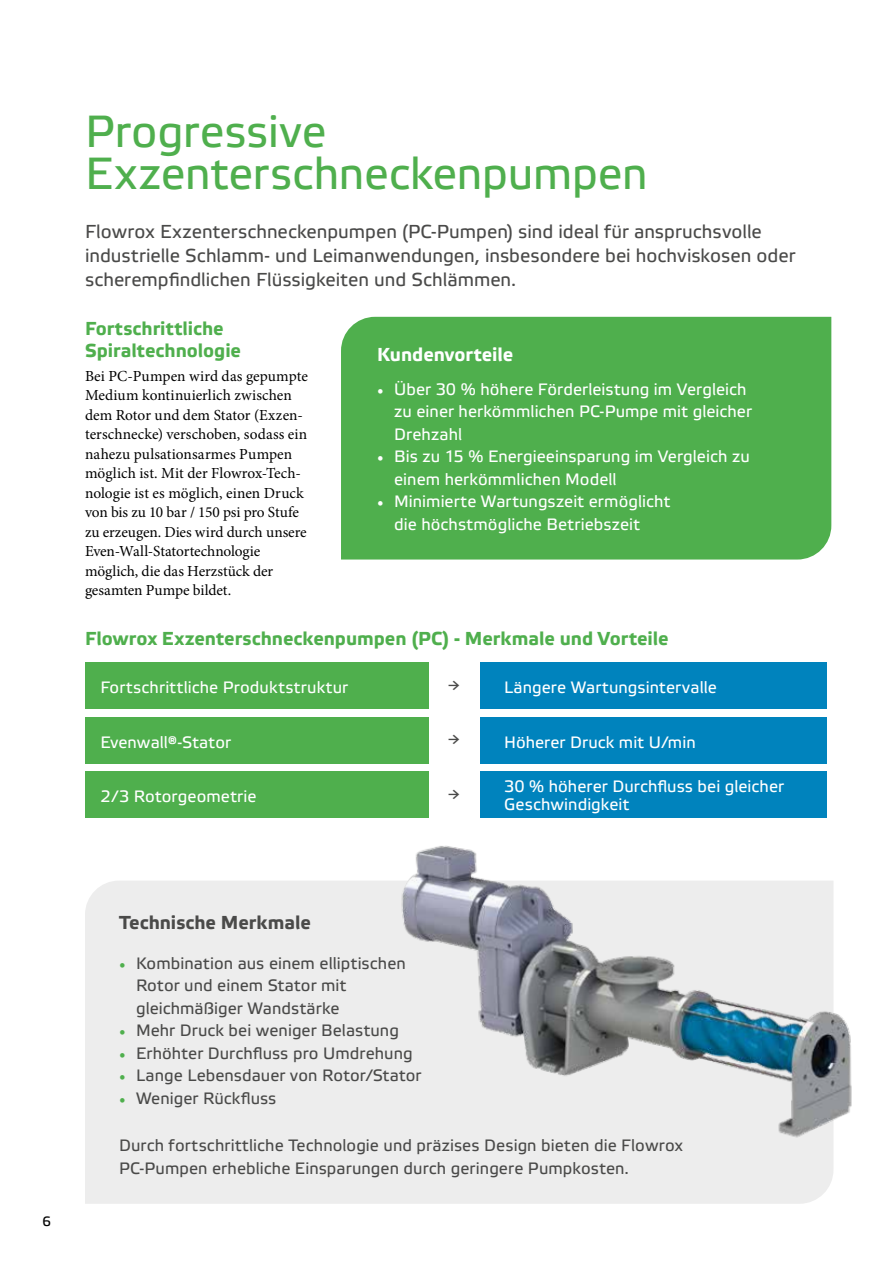
<style>
.page{position:relative;width:893px;height:1263px;background:#fff}
.page>*{position:absolute;margin:0;border:0;box-sizing:border-box;transform-origin:0 0}
.t1{font:45px/42px "Etelka Text Pro";letter-spacing:-.005em;color:#4faf4d}
.t2{font:18.75px/24px "Etelka Text Pro";color:#4a4a49}
.t3{font:700 18.75px/22.5px "Etelka Text Pro";color:#4faf4d}
.t4{font:700 18.75px "Etelka Text Pro";color:#4a4a49}
.t5{font:700 18.75px "Etelka Text Pro";color:#fff}
.t6{font:16.5px/22.5px "Etelka Text Pro";letter-spacing:.005em;color:#fff}
.t7{font:16.5px/22.5px "Etelka Text Pro";letter-spacing:.005em;color:#4a4a49}
.t8{font:15.3px/19.5px "Minion Pro";color:#000}
.t9{font:15px "Etelka Text Pro";color:#4a4a49}
.t10{font:13.5px "Etelka Text Pro";color:#000}
.s1{font-family:"Minion Pro";font-weight:700}
.s2{font-family:"Minion Pro";font-weight:700;color:#4faf4d}
</style>
<div class="page">
<div style="left:85px;top:881px;width:748px;height:323px;background:#ededed"></div>
<img style="left:393px;top:846px;width:459px;height:294px">
<div style="left:341px;top:317px;width:490px;height:242px;background:#4faf4d"></div>
<div style="left:85px;top:662px;width:344px;height:46px;background:#4faf4d"></div>
<div style="left:480px;top:662px;width:347px;height:46px;background:#0083bd"></div>
<div style="left:85px;top:717px;width:344px;height:46px;background:#4faf4d"></div>
<div style="left:480px;top:717px;width:347px;height:46px;background:#0083bd"></div>
<div style="left:85px;top:771px;width:344px;height:47px;background:#4faf4d"></div>
<div style="left:480px;top:771px;width:347px;height:47px;background:#0083bd"></div>
<h1 class="t1" style="left:85px;top:114px;width:564px">Progressive<br>Exzenterschneckenpumpen</h1>
<p class="t2" style="left:85px;top:221px;width:712px">Flowrox Exzenterschneckenpumpen (PC-Pumpen) sind ideal für anspruchsvolle industrielle Schlamm- und Leimanwendungen, insbesondere bei hochviskosen oder scherempfindlichen Flüssigkeiten und Schlämmen.</p>
<p class="t3" style="left:85px;top:318px;width:157px">Fortschrittliche<br>Spiraltechnologie</p>
<p class="t8" style="left:85px;top:366px;width:224px">Bei PC-Pumpen wird das gepumpte<br>Medium kontinuierlich zwischen dem Rotor und dem Stator (Exzen&shy;terschnecke) verschoben, sodass ein nahezu pulsationsarmes Pumpen möglich ist. Mit der Flowrox-Tech&shy;nologie ist es möglich, einen Druck von bis zu 10 bar / 150 psi pro Stufe zu erzeugen. Dies wird durch unsere<br>Even-Wall-Statortechnologie möglich, die das Herzstück der gesamten Pumpe bildet.</p>
<p class="t5" style="left:377px;top:344px;width:138px">Kundenvorteile</p>
<p class="t6" style="left:394px;top:379px;width:359px;text-indent:-17px"><span class="s1">•</span> Über 30 % höhere Förderleistung im Vergleich zu einer herkömmlichen PC-Pumpe mit gleicher<br>Drehzahl</p>
<p class="t6" style="left:394px;top:446px;width:357px;text-indent:-17px"><span class="s1">•</span> Bis zu 15 % Energieeinsparung im Vergleich zu einem herkömmlichen Modell</p>
<p class="t6" style="left:394px;top:491px;width:278px;text-indent:-17px"><span class="s1">•</span> Minimierte Wartungszeit ermöglicht die höchstmögliche Betriebszeit</p>
<p class="t3" style="left:85px;top:628px;width:585px">Flowrox Exzenterschneckenpumpen (PC) - Merkmale und Vorteile</p>
<p class="t9" style="left:449px;top:677px;width:13px">→</p>
<p class="t6" style="left:100px;top:677px;width:249px">Fortschrittliche Produktstruktur</p>
<p class="t6" style="left:504px;top:677px;width:214px">Längere Wartungsintervalle</p>
<p class="t6" style="left:100px;top:732px;width:132px">Evenwall®-Stator</p>
<p class="t6" style="left:504px;top:732px;width:193px">Höherer Druck mit U/min</p>
<p class="t9" style="left:449px;top:732px;width:13px">→</p>
<p class="t6" style="left:100px;top:786px;width:158px">2/3 Rotorgeometrie</p>
<p class="t6" style="left:504px;top:778px;width:282px;line-height:18px">30 % höherer Durchfluss bei gleicher<br>Geschwindigkeit</p>
<p class="t9" style="left:449px;top:787px;width:13px">→</p>
<p class="t10" style="left:43px;top:1214px;width:10px">6</p>
<p class="t4" style="left:119px;top:912px;width:193px">Technische Merkmale</p>
<p class="t7" style="left:136px;top:953px;width:271px;text-indent:-17px"><span class="s2">•</span> Kombination aus einem elliptischen<br>Rotor und einem Stator mit gleichmäßiger Wandstärke</p>
<p class="t7" style="left:119px;top:1020px;width:281px"><span class="s2">•</span> Mehr Druck bei weniger Belastung</p>
<p class="t7" style="left:119px;top:1043px;width:295px"><span class="s2">•</span> Erhöhter Durchfluss pro Umdrehung</p>
<p class="t7" style="left:119px;top:1065px;width:304px"><span class="s2">•</span> Lange Lebensdauer von Rotor/Stator</p>
<p class="t7" style="left:119px;top:1088px;width:159px"><span class="s2">•</span> Weniger Rückfluss</p>
<p class="t7" style="left:119px;top:1135px;width:566px">Durch fortschrittliche Technologie und präzises Design bieten die Flowrox<br>PC-Pumpen erhebliche Einsparungen durch geringere Pumpkosten.</p>
</div>
